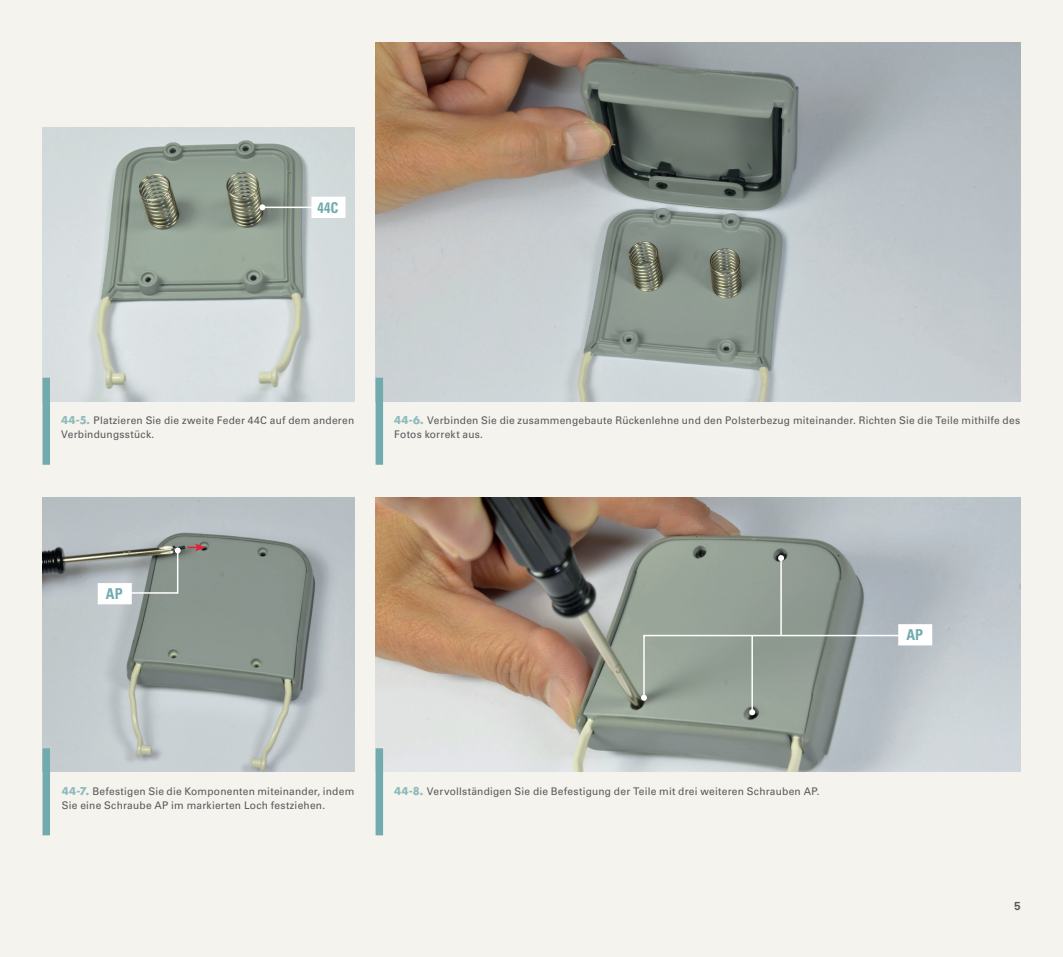
<style>
.page{position:relative;width:1063px;height:957px;background:#f4f3ed}
.page>*{position:absolute;margin:0;border:0;box-sizing:border-box;transform-origin:0 0}
.MONTAGGIO_step_codic{font:700 condensed 15px "Univers LT Std";color:#72abae;scale:.95 1}
.t1{font:12px "Coolvetica Rg";color:#57585a}
.MONTAGGIO_DIDA{font:10.5px/13.5px "Univers LT Std";letter-spacing:.02em;color:#57585a}
.s1{font-family:"Futura Std";font-weight:700;color:#8ebabc}
</style>
<div class="page">
<img style="left:43px;top:497px;width:311px;height:275px">
<img style="left:376px;top:497px;width:644px;height:275px">
<div style="left:43px;top:748px;width:7px;height:87px;background:#72abae"></div>
<div style="left:376px;top:748px;width:7px;height:87px;background:#72abae"></div>
<img style="left:43px;top:128px;width:311px;height:274px">
<img style="left:376px;top:43px;width:644px;height:359px">
<div style="left:43px;top:378px;width:7px;height:87px;background:#72abae"></div>
<div style="left:376px;top:378px;width:7px;height:87px;background:#72abae"></div>
<svg style="left:188px;top:543px;width:17px;height:8px"></svg>
<svg style="left:98px;top:547px;width:83px;height:57px;background:#a5aba8"></svg>
<hr style="left:780px;top:558px;width:2px;height:77px;background:#fff">
<svg style="left:778px;top:555px;width:6px;height:6px"></svg>
<hr style="left:751px;top:635px;width:2px;height:77px;background:#fff">
<svg style="left:749px;top:709px;width:6px;height:6px"></svg>
<svg style="left:641px;top:624px;width:291px;height:77px;background:#9fa9a4"></svg>
<hr style="left:262px;top:207px;width:56px;height:1px;background:#fff">
<svg style="left:259px;top:204px;width:6px;height:6px"></svg>
<svg style="left:311px;top:197px;width:34px;height:21px"></svg>
<p class="MONTAGGIO_step_codic" style="left:318px;top:198px;width:23px">44C</p>
<p class="MONTAGGIO_DIDA" style="left:61px;top:414px;width:295px"><span class="s1">44-5.</span> Platzieren Sie die zweite Feder 44C auf dem anderen<br>Verbindungsstück.</p>
<p class="MONTAGGIO_DIDA" style="left:394px;top:414px;width:627px"><span class="s1">44-6.</span> Verbinden Sie die zusammengebaute Rückenlehne und den Polsterbezug miteinander. Richten Sie die Teile mithilfe des<br>Fotos korrekt aus.</p>
<p class="MONTAGGIO_step_codic" style="left:106px;top:584px;width:19px">AP</p>
<p class="MONTAGGIO_DIDA" style="left:62px;top:784px;width:294px"><span class="s1">44-7.</span> Befestigen Sie die Komponenten miteinander, indem<br>Sie eine Schraube AP im markierten Loch festziehen.</p>
<p class="MONTAGGIO_DIDA" style="left:394px;top:784px;width:427px"><span class="s1">44-8.</span> Vervollständigen Sie die Befestigung der Teile mit drei weiteren Schrauben AP.</p>
<p class="MONTAGGIO_step_codic" style="left:906px;top:626px;width:19px">AP</p>
<p class="t1" style="left:1015px;top:898px;width:7px">5</p>
</div>
